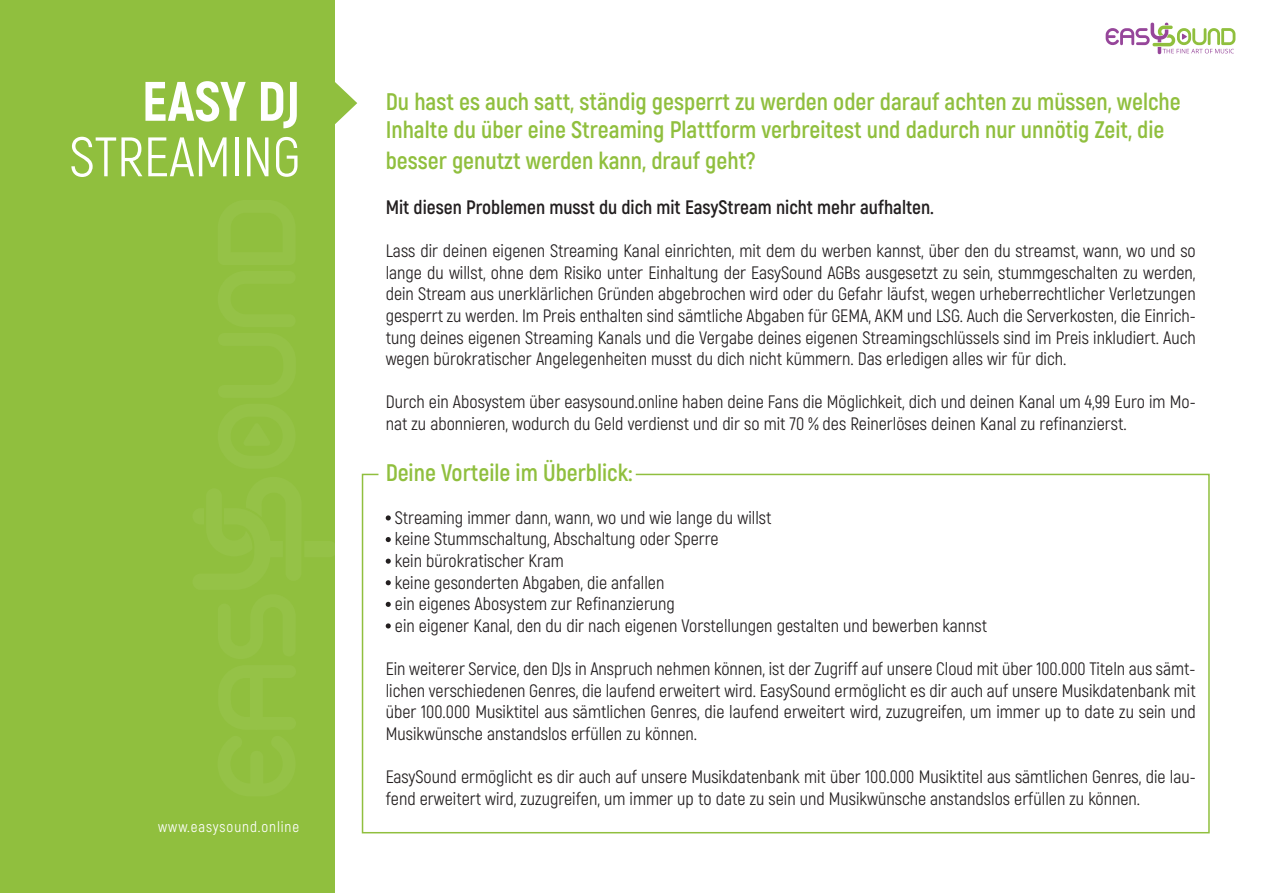
<style>
.page{position:relative;width:1263px;height:893px;background:#fff}
.page>*{position:absolute;margin:0;border:0;box-sizing:border-box;transform-origin:0 0}
.t1{font:55.5px "Akrobat";color:#fff}
.t2{font:800 55.5px "Akrobat";letter-spacing:-.005em;color:#fff}
.t3{font:700 24px/29.7px "Akrobat";color:#90bf3e}
.t4{font:700 19.5px "Akrobat";color:#231f20}
.t5{font:18px/21.6px "Akrobat";color:#231f20}
.t6{font:15px "Akrobat";letter-spacing:.06em;color:#fff}
</style>
<div class="page">
<div style="left:0;top:0;width:335px;height:893px;background:#90bf3e"></div>
<svg style="left:335px;top:82px;width:22px;height:42px"></svg>
<svg style="left:361px;top:473px;width:849px;height:361px"></svg>
<svg style="left:1106px;top:23px;width:129px;height:31px"></svg>
<h1 class="t2" style="left:142px;top:66px;width:160px">EASY DJ</h1>
<h1 class="t1" style="left:70px;top:124px;width:232px">STREAMING</h1>
<p class="t6" style="left:158px;top:818px;width:143px">www.easysound.online</p>
<h2 class="t3" style="left:386px;top:86px;width:796px">Du hast es auch satt, ständig gesperrt zu werden oder darauf achten zu müssen, welche<br>Inhalte du über eine Streaming Plattform verbreitest und dadurch nur unnötig Zeit, die besser genutzt werden kann, drauf geht?</h2>
<p class="t4" style="left:386px;top:195px;width:550px">Mit diesen Problemen musst du dich mit EasyStream nicht mehr aufhalten.</p>
<p class="t5" style="left:386px;top:240px;width:811px;text-align:justify">Lass dir deinen eigenen Streaming Kanal einrichten, mit dem du werben kannst, über den du streamst, wann, wo und so lange du willst, ohne dem Risiko unter Einhaltung der EasySound AGBs ausgesetzt zu sein, stummgeschalten zu werden, dein Stream aus unerklärlichen Gründen abgebrochen wird oder du Gefahr läufst, wegen urheberrechtlicher Verletzungen gesperrt zu werden. Im Preis enthalten sind sämtliche Abgaben für GEMA, AKM und LSG. Auch die Serverkosten, die Einrich&shy;tung deines eigenen Streaming Kanals und die Vergabe deines eigenen Streamingschlüssels sind im Preis inkludiert. Auch wegen bürokratischer Angelegenheiten musst du dich nicht kümmern. Das erledigen alles wir für dich.</p>
<p class="t5" style="left:386px;top:391px;width:811px">Durch ein Abosystem über easysound.online haben deine Fans die Möglichkeit, dich und deinen Kanal um 4,99 Euro im Mo&shy;nat zu abonnieren, wodurch du Geld verdienst und dir so mit 70 % des Reinerlöses deinen Kanal zu refinanzierst.</p>
<h2 class="t3" style="left:386px;top:457px;width:248px">Deine Vorteile im Überblick:</h2>
<p class="t5" style="left:395px;top:507px;width:594px">Streaming immer dann, wann, wo und wie lange du willst<br>keine Stummschaltung, Abschaltung oder Sperre<br>kein bürokratischer Kram<br>keine gesonderten Abgaben, die anfallen<br>ein eigenes Abosystem zur Refinanzierung<br>ein eigener Kanal, den du dir nach eigenen Vorstellungen gestalten und bewerben kannst</p>
<p class="t5" style="left:386px;top:658px;width:811px;text-align:justify">Ein weiterer Service, den DJs in Anspruch nehmen können, ist der Zugriff auf unsere Cloud mit über 100.000 Titeln aus sämt&shy;lichen verschiedenen Genres, die laufend erweitert wird. EasySound ermöglicht es dir auch auf unsere Musikdatenbank mit über 100.000 Musiktitel aus sämtlichen Genres, die laufend erweitert wird, zuzugreifen, um immer up to date zu sein und Musikwünsche anstandslos erfüllen zu können.</p>
<p class="t5" style="left:386px;top:766px;width:811px">EasySound ermöglicht es dir auch auf unsere Musikdatenbank mit über 100.000 Musiktitel aus sämtlichen Genres, die lau&shy;fend erweitert wird, zuzugreifen, um immer up to date zu sein und Musikwünsche anstandslos erfüllen zu können.</p>
</div>
